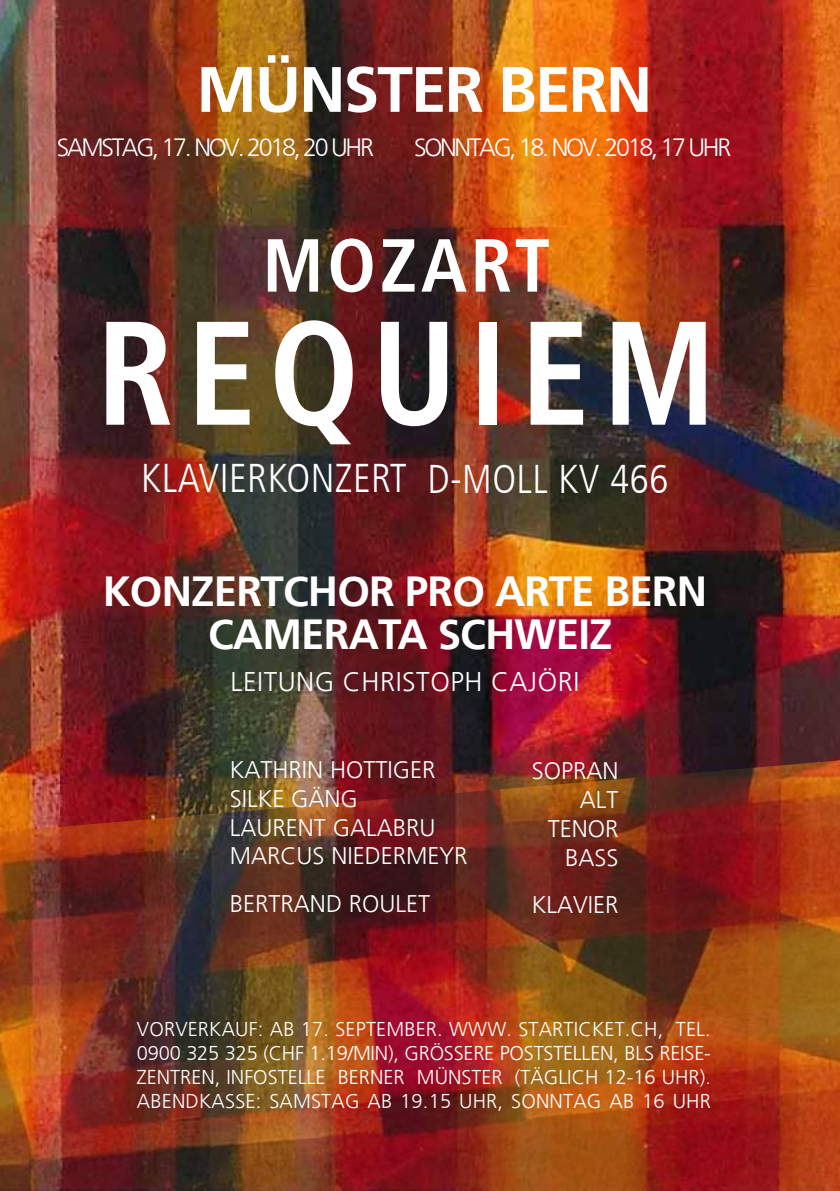
<style>
.page{position:relative;width:840px;height:1191px;background:#fff}
.page>*{position:absolute;margin:0;border:0;box-sizing:border-box;transform-origin:0 0}
.t1{font:700 condensed 147.4px "Frutiger";letter-spacing:.09em;color:#fff;scale:.94 1}
.t2{font:700 condensed 75px "Frutiger";letter-spacing:.05em;color:#fff}
.t3{font:700 64px "Frutiger";letter-spacing:-.03em;color:#fff}
.t4{font:700 42px/43.2px "Frutiger";letter-spacing:-.02em;color:#fff;text-align:center}
.t5{font:300 condensed 40px "Frutiger";letter-spacing:.01em;color:#fff}
.t6{font:300 27px "Frutiger";letter-spacing:.02em;color:#fff}
.t7{font:300 25px "Frutiger";letter-spacing:-.09em;color:#fff}
.t8{font:300 24px/28.8px "Frutiger";color:#fff}
.t9{font:300 20px/24px "Frutiger";letter-spacing:.01em;color:#fff;text-align:justify}
</style>
<div class="page">
<img style="left:0;top:0;width:839px;height:760px">
<img style="left:0;top:760px;width:839px;height:431px">
<h3 class="t3" style="left:196px;top:52px;width:457px">MÜNSTER BERN</h3>
<p class="t7" style="left:57px;top:133px;width:318px">SAMSTAG, 17. NOV. 2018, 20 UHR</p>
<p class="t7" style="left:414px;top:133px;width:318px">SONNTAG, 18. NOV. 2018, 17 UHR</p>
<h2 class="t2" style="left:262px;top:221px;width:289px">MOZART</h2>
<h1 class="t1" style="left:97px;top:286px;width:659px">REQUIEM</h1>
<h3 class="t5" style="left:141px;top:456px;width:528px">KLAVIERKONZERT D-MOLL KV 466</h3>
<h3 class="t4" style="left:103px;top:570px;width:605px">KONZERTCHOR PRO ARTE BERN<br>CAMERATA SCHWEIZ</h3>
<h3 class="t6" style="left:230px;top:666px;width:350px">LEITUNG CHRISTOPH CAJÖRI</h3>
<p class="t8" style="left:230px;top:755px;width:239px">KATHRIN HOTTIGER<br>SILKE GÄNG<br>LAURENT GALABRU<br>MARCUS NIEDERMEYR</p>
<p class="t8" style="left:230px;top:889px;width:202px">BERTRAND ROULET</p>
<p class="t8" style="left:531px;top:757px;width:88px;text-align:right">SOPRAN<br>ALT<br>TENOR<br>BASS</p>
<p class="t8" style="left:531px;top:891px;width:88px">KLAVIER</p>
<p class="t9" style="left:137px;top:1017px;width:575px">VORVERKAUF: AB 17. SEPTEMBER. WWW. STARTICKET.CH, TEL.<br>0900 325 325 (CHF 1.19/MIN), GRÖSSERE POSTSTELLEN, BLS REISE-ZENTREN, INFOSTELLE BERNER MÜNSTER (TÄGLICH 12-16 UHR).<br>ABENDKASSE: SAMSTAG AB 19.15 UHR, SONNTAG AB 16 UHR</p>
</div>
